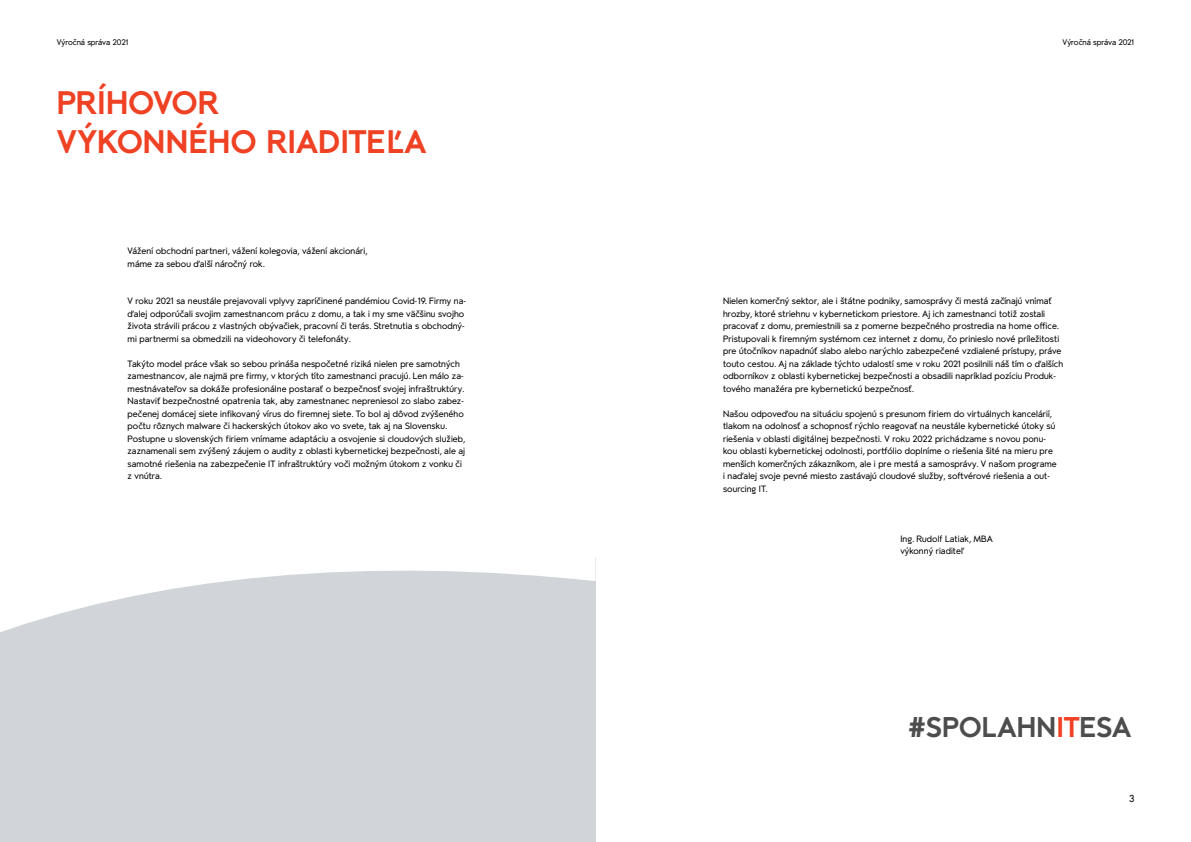
<style>
.page{position:relative;width:1191px;height:842px;background:#fff}
.page>*{position:absolute;margin:0;border:0;box-sizing:border-box;transform-origin:0 0}
.t1{font:32px/38.4px "OC Format Sans Bd";letter-spacing:-.005em;color:#ef4123}
.t2{font:28px "OC Format Sans Bd";letter-spacing:-.005em;color:#4d4d4d}
.t3{font:10px "OC Format Sans Rg";color:#000}
.t4{font:9px/12.5px "OC Format Sans Rg";letter-spacing:.01em;color:#000}
.t5{font:8px "OC Format Sans Rg";letter-spacing:-.005em;color:#000}
.s1{color:#ef4123}
</style>
<div class="page">
<div style="left:0;top:558px;width:595px;height:284px;background:#d1d5d9"></div>
<svg style="left:0;top:558px;width:595px;height:74px"></svg>
<p class="t5" style="left:57px;top:38px;width:73px">Výročná správa 2021</p>
<p class="t5" style="left:1062px;top:38px;width:73px">Výročná správa 2021</p>
<h1 class="t1" style="left:57px;top:85px;width:371px">PRÍHOVOR<br>VÝKONNÉHO RIADITEĽA</h1>
<p class="t4" style="left:128px;top:245px;width:242px">Vážení obchodní partneri, vážení kolegovia, vážení akcionári, máme za sebou ďalší náročný rok.</p>
<p class="t4" style="left:128px;top:295px;width:340px">V roku 2021 sa neustále prejavovali vplyvy zapríčinené pandémiou Covid-19. Firmy na&shy;ďalej odporúčali svojim zamestnancom prácu z domu, a tak i my sme väčšinu svojho života strávili prácou z vlastných obývačiek, pracovní či terás. Stretnutia s obchodný&shy;mi partnermi sa obmedzili na videohovory či telefonáty.</p>
<p class="t4" style="left:128px;top:357px;width:339px">Takýto model práce však so sebou prináša nespočetné riziká nielen pre samotných zamestnancov, ale najmä pre firmy, v ktorých títo zamestnanci pracujú. Len málo za&shy;mestnávateľov sa dokáže profesionálne postarať o bezpečnosť svojej infraštruktúry.<br>Nastaviť bezpečnostné opatrenia tak, aby zamestnanec nepreniesol zo slabo zabez&shy;pečenej domácej siete infikovaný vírus do firemnej siete. To bol aj dôvod zvýšeného počtu rôznych malware či hackerských útokov ako vo svete, tak aj na Slovensku.<br>Postupne u slovenských firiem vnímame adaptáciu a osvojenie si cloudových služieb, zaznamenali sem zvýšený záujem o audity z oblasti kybernetickej bezpečnosti, ale aj samotné riešenia na zabezpečenie IT infraštruktúry voči možným útokom z vonku či z vnútra.</p>
<p class="t4" style="left:723px;top:295px;width:342px">Nielen komerčný sektor, ale i štátne podniky, samosprávy či mestá začínajú vnímať hrozby, ktoré striehnu v kybernetickom priestore. Aj ich zamestnanci totiž zostali pracovať z domu, premiestnili sa z pomerne bezpečného prostredia na home office.<br>Pristupovali k firemným systémom cez internet z domu, čo prinieslo nové príležitosti pre útočníkov napadnúť slabo alebo narýchlo zabezpečené vzdialené prístupy, práve touto cestou. Aj na základe týchto udalostí sme v roku 2021 posilnili náš tím o ďalších odborníkov z oblasti kybernetickej bezpečnosti a obsadili napríklad pozíciu Produk&shy;tového manažéra pre kybernetickú bezpečnosť.</p>
<p class="t4" style="left:723px;top:407px;width:335px">Našou odpoveďou na situáciu spojenú s presunom firiem do virtuálnych kancelárií, tlakom na odolnosť a schopnosť rýchlo reagovať na neustále kybernetické útoky sú riešenia v oblasti digitálnej bezpečnosti. V roku 2022 prichádzame s novou ponu&shy;kou oblasti kybernetickej odolnosti, portfólio doplníme o riešenia šité na mieru pre menších komerčných zákazníkom, ale i pre mestá a samosprávy. V našom programe i naďalej svoje pevné miesto zastávajú cloudové služby, softvérové riešenia a out&shy;sourcing IT.</p>
<p class="t4" style="left:900px;top:532px;width:94px">Ing. Rudolf Latiak, MBA výkonný riaditeľ</p>
<h2 class="t2" style="left:907px;top:709px;width:226px">#SPOLAHN<span class="s1">IT</span>ESA</h2>
<p class="t3" style="left:1129px;top:792px;width:7px">3</p>
</div>
